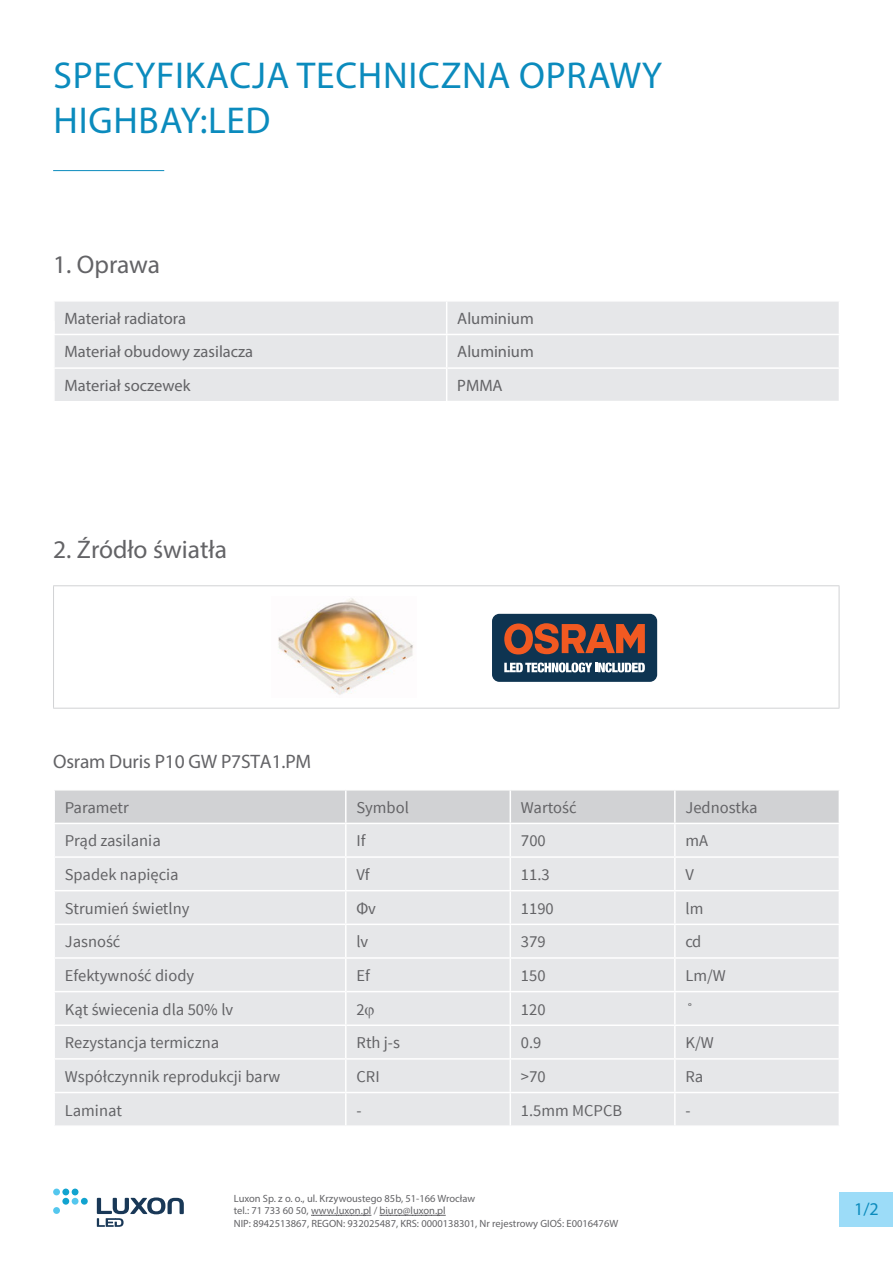
<style>
.page{position:relative;width:893px;height:1263px;background:#fff}
.page>*{position:absolute;margin:0;border:0;box-sizing:border-box;transform-origin:0 0}
.t1{font:37.5px/45px "Myriad Pro";letter-spacing:.02em;color:#0b8bbd}
.t2{font:25.5px "Myriad Pro";color:#636366}
.t3{font:19.5px "Myriad Pro";letter-spacing:-.01em;color:#636366}
.t4{font:18px "Myriad Pro";color:#0b8bbd}
.t5{font:16.5px "Source Sans Pro";color:#636366}
.t6{font:16.5px "Myriad Pro";color:#636366}
.t7{font:10.5px/12.6px "Myriad Pro";color:#636366}
.s1{font-family:"Source Sans Pro"}
</style>
<div class="page">
<div style="left:81px;top:1198px;width:7px;height:7px;background:#11a3cf;border-radius:50%"></div>
<div style="left:72px;top:1198px;width:6px;height:7px;background:#54c7ee;border-radius:50%"></div>
<div style="left:62px;top:1198px;width:7px;height:7px;background:#11a3cf;border-radius:50%"></div>
<div style="left:62px;top:1188px;width:7px;height:7px;background:#11a3cf;border-radius:50%"></div>
<div style="left:72px;top:1188px;width:6px;height:7px;background:#11a3cf;border-radius:50%"></div>
<div style="left:53px;top:1188px;width:7px;height:7px;background:#54c7ee;border-radius:50%"></div>
<div style="left:53px;top:1207px;width:7px;height:7px;background:#54c7ee;border-radius:50%"></div>
<svg style="left:97px;top:1197px;width:87px;height:30px"></svg>
<hr style="left:53px;top:170px;width:111px;height:1px;background:#0b8bbd">
<div style="left:55px;top:302px;width:784px;height:99px;background:#e6e7e9"></div>
<div style="left:55px;top:303px;width:391px;height:98px;background:#e6e7e9"></div>
<hr style="left:446px;top:302px;width:1px;height:32px;background:#fff">
<hr style="left:446px;top:334px;width:394px;height:1px;background:#fff">
<hr style="left:447px;top:367px;width:393px;height:2px;background:#fff">
<hr style="left:53px;top:334px;width:394px;height:1px;background:#fff">
<hr style="left:446px;top:335px;width:1px;height:32px;background:#fff">
<hr style="left:53px;top:367px;width:394px;height:2px;background:#fff">
<hr style="left:446px;top:369px;width:1px;height:32px;background:#fff">
<hr style="left:53px;top:585px;width:786px;height:1px;background:#d1d2d4">
<hr style="left:53px;top:586px;width:1px;height:122px;background:#d1d2d4">
<hr style="left:839px;top:586px;width:1px;height:122px;background:#d1d2d4">
<hr style="left:53px;top:708px;width:786px;height:1px;background:#d1d2d4">
<img style="left:278px;top:598px;width:135px;height:97px">
<hr style="left:379px;top:1215px;width:67px;height:1px;background:#636366">
<hr style="left:311px;top:1215px;width:60px;height:1px;background:#636366">
<div style="left:840px;top:1193px;width:53px;height:34px;background:#9cdcf8"></div>
<div style="left:511px;top:1026px;width:328px;height:99px;background:#e6e7e9"></div>
<div style="left:55px;top:1026px;width:455px;height:99px;background:#e6e7e9"></div>
<hr style="left:674px;top:1026px;width:2px;height:32px;background:#fff">
<hr style="left:511px;top:1058px;width:164px;height:2px;background:#fff">
<hr style="left:675px;top:1058px;width:165px;height:2px;background:#fff">
<hr style="left:674px;top:1060px;width:2px;height:32px;background:#fff">
<hr style="left:511px;top:1092px;width:164px;height:1px;background:#fff">
<hr style="left:675px;top:1092px;width:165px;height:1px;background:#fff">
<hr style="left:674px;top:1093px;width:2px;height:32px;background:#fff">
<hr style="left:345px;top:1026px;width:2px;height:32px;background:#fff">
<hr style="left:53px;top:1058px;width:293px;height:2px;background:#fff">
<hr style="left:346px;top:1058px;width:165px;height:2px;background:#fff">
<hr style="left:345px;top:1060px;width:2px;height:32px;background:#fff">
<hr style="left:53px;top:1092px;width:293px;height:1px;background:#fff">
<hr style="left:346px;top:1092px;width:165px;height:1px;background:#fff">
<hr style="left:345px;top:1093px;width:2px;height:32px;background:#fff">
<div style="left:492px;top:614px;width:165px;height:68px;background:#0e3451;border-radius:7px"></div>
<svg style="left:504px;top:623px;width:141px;height:32px"></svg>
<svg style="left:504px;top:662px;width:141px;height:10px"></svg>
<svg style="left:54px;top:790px;width:785px;height:235px;background:#e4e5e7"></svg>
<p class="t1" style="left:54px;top:53px;width:610px">SPECYFIKACJA TECHNICZNA OPRAWY<br>HIGHBAY:LED</p>
<p class="t2" style="left:53px;top:249px;width:109px">1. Oprawa</p>
<p class="t6" style="left:65px;top:308px;width:123px">Materiał radiatora</p>
<p class="t6" style="left:457px;top:308px;width:78px">Aluminium</p>
<p class="t6" style="left:65px;top:342px;width:190px">Materiał obudowy zasilacza</p>
<p class="t6" style="left:457px;top:342px;width:78px">Aluminium</p>
<p class="t6" style="left:65px;top:375px;width:128px">Materiał soczewek</p>
<p class="t6" style="left:457px;top:375px;width:47px">PMMA</p>
<p class="t2" style="left:53px;top:534px;width:175px">2. Źródło światła</p>
<p class="t3" style="left:53px;top:752px;width:260px">Osram Duris P10 GW P7STA1.PM</p>
<p class="t5" style="left:65px;top:797px;width:65px">Parametr</p>
<p class="t5" style="left:356px;top:797px;width:54px">Symbol</p>
<p class="t5" style="left:521px;top:797px;width:57px">Wartość</p>
<p class="t5" style="left:685px;top:797px;width:74px">Jednostka</p>
<p class="t5" style="left:65px;top:831px;width:97px">Prąd zasilania</p>
<p class="t5" style="left:356px;top:831px;width:11px">If</p>
<p class="t5" style="left:521px;top:831px;width:26px">700</p>
<p class="t5" style="left:685px;top:831px;width:24px">mA</p>
<p class="t5" style="left:65px;top:864px;width:115px">Spadek napięcia</p>
<p class="t5" style="left:356px;top:864px;width:15px">Vf</p>
<p class="t5" style="left:521px;top:864px;width:30px">11.3</p>
<p class="t5" style="left:685px;top:864px;width:10px">V</p>
<p class="t5" style="left:65px;top:898px;width:126px">Strumień świetlny</p>
<p class="t6" style="left:356px;top:898px;width:21px">Φ<span class="s1">v</span></p>
<p class="t5" style="left:521px;top:898px;width:34px">1190</p>
<p class="t5" style="left:685px;top:898px;width:19px">lm</p>
<p class="t5" style="left:65px;top:932px;width:57px">Jasność</p>
<p class="t5" style="left:356px;top:932px;width:13px">lv</p>
<p class="t5" style="left:521px;top:932px;width:26px">379</p>
<p class="t5" style="left:685px;top:932px;width:17px">cd</p>
<p class="t5" style="left:65px;top:965px;width:131px">Efektywność diody</p>
<p class="t5" style="left:356px;top:965px;width:15px">Ef</p>
<p class="t5" style="left:521px;top:965px;width:26px">150</p>
<p class="t5" style="left:685px;top:965px;width:42px">Lm/W</p>
<p class="t5" style="left:65px;top:999px;width:170px">Kąt świecenia dla 50% lv</p>
<p class="t5" style="left:356px;top:999px;width:10px">2</p>
<p class="t5" style="left:521px;top:999px;width:26px">120</p>
<p class="t5" style="left:685px;top:999px;width:10px">˚</p>
<p class="t5" style="left:65px;top:1032px;width:156px">Rezystancja termiczna</p>
<p class="t5" style="left:356px;top:1032px;width:45px">Rth j-s</p>
<p class="t5" style="left:521px;top:1032px;width:22px">0.9</p>
<p class="t5" style="left:685px;top:1032px;width:30px">K/W</p>
<p class="t5" style="left:65px;top:1066px;width:217px">Współczynnik reprodukcji barw</p>
<p class="t5" style="left:356px;top:1066px;width:25px">CRI</p>
<p class="t5" style="left:521px;top:1066px;width:26px">&gt;70</p>
<p class="t5" style="left:685px;top:1066px;width:19px">Ra</p>
<p class="t5" style="left:65px;top:1100px;width:59px">Laminat</p>
<p class="t5" style="left:356px;top:1100px;width:7px">-</p>
<p class="t5" style="left:521px;top:1100px;width:103px">1.5mm MCPCB</p>
<p class="t5" style="left:685px;top:1100px;width:7px">-</p>
<p class="t7" style="left:234px;top:1192px;width:386px">Luxon Sp. z o. o., ul. Krzywoustego 85b, 51-166 Wrocław<br>tel.: 71 733 60 50, www.luxon.pl / biuro@luxon.pl<br>NIP: 8942513867, REGON: 932025487, KRS: 0000138301, Nr rejestrowy GIOŚ: E0016476W</p>
<p class="t4" style="left:854px;top:1198px;width:26px">1/2</p>
</div>
